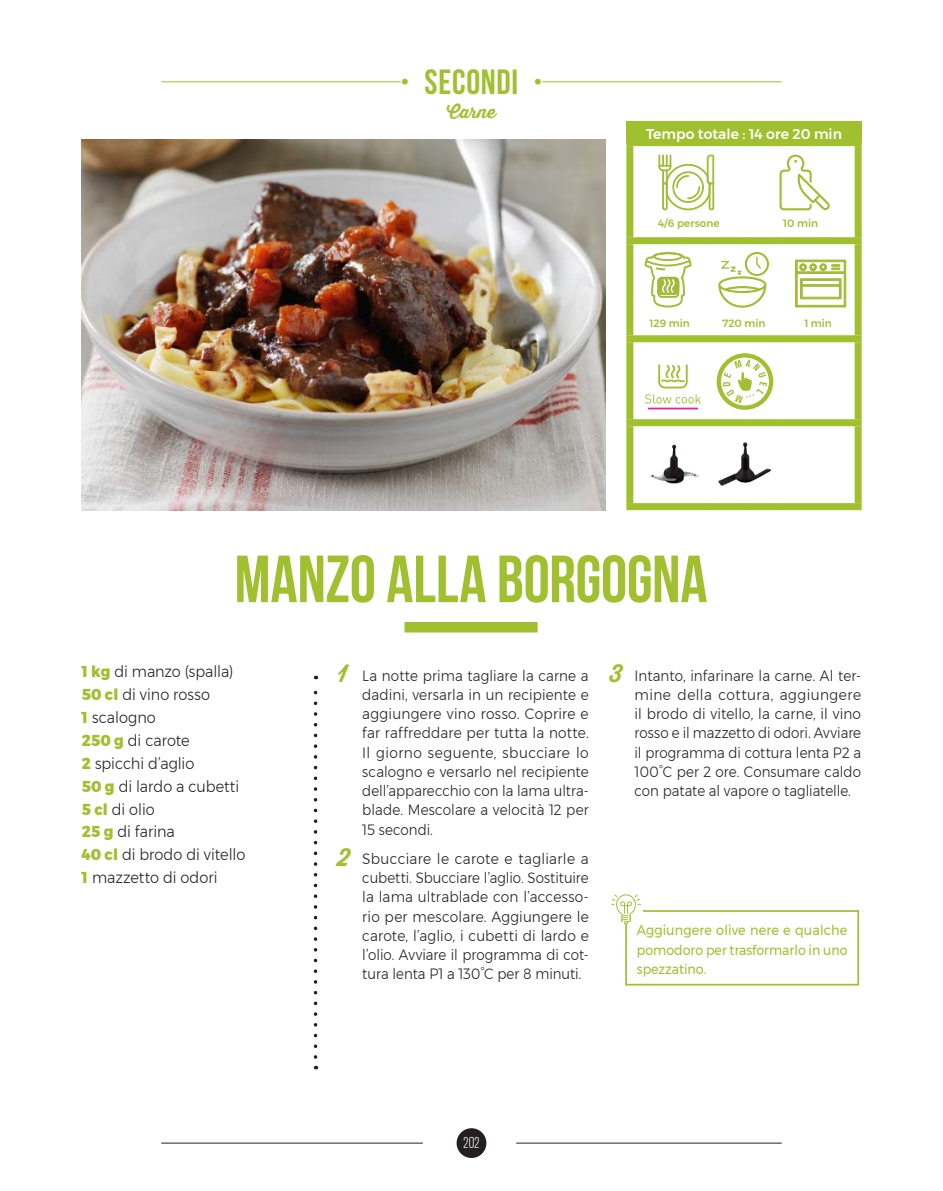
<style>
.page{position:relative;width:943px;height:1191px;background:#fff}
.page>*{position:absolute;margin:0;border:0;box-sizing:border-box;transform-origin:0 0}
.t1{font:700 66.5px "Bebas Neue";letter-spacing:-.005em;color:#a1c030}
.t2{font:700 35px "Bebas Neue";letter-spacing:.02em;color:#a1c030}
.t3{font:700 17.5px "Thirsty Soft";letter-spacing:.015em;color:#a1c030}
.t4{font:300 15.75px/22.9px "Montserrat";letter-spacing:-.005em;color:#231f20;scale:.92 1}
.t5{font:300 condensed 15.75px "Akzidenz Grotesk BE";color:#fff}
.t6{font:300 14.88px/19.2px "Montserrat";color:#231f20;text-align:justify;scale:.91 1}
.t7{font:300 14.88px/19.2px "Montserrat";color:#231f20;text-align:justify;scale:.93 1}
.t8{font:14px/19.2px "Montserrat";color:#a1c030;text-align:justify;scale:.92 1}
.t9{font:500 14px "Montserrat";color:#fff}
.t10{font:500 10.5px "Montserrat";color:#a1c030}
.s1{font-size:21px}
.s2{font-weight:800;color:#a1c030}
.s3{font-family:"Thirsty Soft";font-weight:700;font-size:24.5px;color:#a1c030}
</style>
<div class="page">
<div style="left:456px;top:1128px;width:30px;height:30px;background:#231f20;border-radius:50%"></div>
<hr style="left:161px;top:1142px;width:262px;height:1px;background:#231f20">
<hr style="left:516px;top:1142px;width:265px;height:1px;background:#231f20">
<svg style="left:314px;top:676px;width:3px;height:381px"></svg>
<svg style="left:658px;top:155px;width:56px;height:55px"></svg>
<svg style="left:644px;top:252px;width:48px;height:56px"></svg>
<svg style="left:779px;top:155px;width:51px;height:55px"></svg>
<div style="left:626px;top:146px;width:7px;height:91px;background:#a1c030"></div>
<div style="left:626px;top:139px;width:80px;height:7px;background:#a1c030"></div>
<div style="left:706px;top:139px;width:38px;height:7px;background:#a1c030"></div>
<div style="left:744px;top:139px;width:38px;height:7px;background:#a1c030"></div>
<div style="left:782px;top:139px;width:79px;height:7px;background:#a1c030"></div>
<div style="left:854px;top:146px;width:7px;height:91px;background:#a1c030"></div>
<div style="left:626px;top:244px;width:7px;height:91px;background:#a1c030"></div>
<div style="left:626px;top:237px;width:80px;height:7px;background:#a1c030"></div>
<div style="left:706px;top:237px;width:38px;height:7px;background:#a1c030"></div>
<div style="left:744px;top:237px;width:38px;height:7px;background:#a1c030"></div>
<div style="left:782px;top:237px;width:79px;height:7px;background:#a1c030"></div>
<div style="left:854px;top:244px;width:7px;height:91px;background:#a1c030"></div>
<div style="left:626px;top:342px;width:7px;height:77px;background:#a1c030"></div>
<div style="left:626px;top:335px;width:80px;height:7px;background:#a1c030"></div>
<div style="left:706px;top:335px;width:38px;height:7px;background:#a1c030"></div>
<div style="left:744px;top:335px;width:38px;height:7px;background:#a1c030"></div>
<div style="left:782px;top:335px;width:79px;height:7px;background:#a1c030"></div>
<div style="left:854px;top:342px;width:7px;height:77px;background:#a1c030"></div>
<div style="left:626px;top:426px;width:7px;height:77px;background:#a1c030"></div>
<div style="left:626px;top:419px;width:80px;height:7px;background:#a1c030"></div>
<div style="left:706px;top:419px;width:38px;height:7px;background:#a1c030"></div>
<div style="left:744px;top:419px;width:38px;height:7px;background:#a1c030"></div>
<div style="left:782px;top:419px;width:79px;height:7px;background:#a1c030"></div>
<div style="left:626px;top:503px;width:80px;height:7px;background:#a1c030"></div>
<div style="left:706px;top:503px;width:38px;height:7px;background:#a1c030"></div>
<div style="left:744px;top:503px;width:38px;height:7px;background:#a1c030"></div>
<div style="left:782px;top:503px;width:79px;height:7px;background:#a1c030"></div>
<div style="left:854px;top:426px;width:7px;height:77px;background:#a1c030"></div>
<svg style="left:718px;top:252px;width:51px;height:56px"></svg>
<svg style="left:795px;top:259px;width:51px;height:49px"></svg>
<img style="left:82px;top:139px;width:523px;height:371px">
<svg style="left:716px;top:353px;width:57px;height:57px"></svg>
<img style="left:718px;top:442px;width:53px;height:44px">
<svg style="left:658px;top:364px;width:29px;height:24px"></svg>
<svg style="left:645px;top:394px;width:56px;height:9px"></svg>
<hr style="left:648px;top:407px;width:50px;height:2px;background:#e42492">
<img style="left:650px;top:444px;width:49px;height:40px">
<div style="left:626px;top:122px;width:235px;height:21px;background:#a1c030"></div>
<div style="left:404px;top:622px;width:133px;height:10px;background:#a1c030"></div>
<div style="left:625px;top:910px;width:234px;height:75px;border:2px solid #a1c030"></div>
<div style="left:609px;top:891px;width:34px;height:32px;background:#fff"></div>
<svg style="left:611px;top:894px;width:30px;height:30px"></svg>
<hr style="left:161px;top:81px;width:620px;height:1px;background:#a1c030">
<div style="left:401px;top:69px;width:8px;height:26px;background:#fff"></div>
<div style="left:409px;top:74px;width:125px;height:26px;background:#fff"></div>
<div style="left:534px;top:69px;width:8px;height:26px;background:#fff"></div>
<h2 class="t2" style="left:401px;top:63px;width:143px"><span class="s1">•</span> SECONDI <span class="s1">•</span></h2>
<p class="t3" style="left:447px;top:99px;width:51px">Carne</p>
<p class="t9" style="left:646px;top:123px;width:197px">Tempo totale : 14 ore 20 min</p>
<p class="t10" style="left:658px;top:215px;width:63px">4/6 persone</p>
<p class="t10" style="left:783px;top:215px;width:36px">10 min</p>
<p class="t10" style="left:649px;top:314px;width:42px">129 min</p>
<p class="t10" style="left:722px;top:314px;width:45px">720 min</p>
<p class="t10" style="left:804px;top:314px;width:29px">1 min</p>
<h1 class="t1" style="left:234px;top:542px;width:474px">MANZO ALLA BORGOGNA</h1>
<p class="t4" style="left:82px;top:660px;width:179px"><span class="s2">1 kg</span> di manzo (spalla)<br><span class="s2">50 cl</span> di vino rosso<br><span class="s2">1</span> scalogno<br><span class="s2">250 g</span> di carote<br><span class="s2">2</span> spicchi d’aglio<br><span class="s2">50 g</span> di lardo a cubetti<br><span class="s2">5 cl</span> di olio<br><span class="s2">25 g</span> di farina<br><span class="s2">40 cl</span> di brodo di vitello<br><span class="s2">1</span> mazzetto di odori</p>
<p class="t6" style="left:362px;top:665px;width:250px;text-indent:-25px"><span class="s3">1</span> La notte prima tagliare la carne a dadini, versarla in un recipiente e aggiungere vino rosso. Coprire e far raffreddare per tutta la notte.<br>Il giorno seguente, sbucciare lo scalogno e versarlo nel recipiente dell’apparecchio con la lama ultra&shy;blade. Mescolare a velocità 12 per 15 secondi.</p>
<p class="t7" style="left:362px;top:848px;width:245px;text-indent:-25px"><span class="s3">2</span> Sbucciare le carote e tagliarle a cubetti. Sbucciare l’aglio. Sostituire la lama ultrablade con l’accesso&shy;rio per mescolare. Aggiungere le carote, l’aglio, i cubetti di lardo e l’olio. Avviare il programma di cot&shy;tura lenta P1 a 130°C per 8 minuti.</p>
<p class="t6" style="left:634px;top:665px;width:250px;text-indent:-25px"><span class="s3">3</span> Intanto, infarinare la carne. Al ter&shy;mine della cottura, aggiungere il brodo di vitello, la carne, il vino rosso e il mazzetto di odori. Avviare il programma di cottura lenta P2 a 100°C per 2 ore. Consumare caldo con patate al vapore o tagliatelle.</p>
<p class="t8" style="left:637px;top:920px;width:230px">Aggiungere olive nere e qualche pomodoro per trasformarlo in uno spezzatino.</p>
<p class="t5" style="left:463px;top:1134px;width:18px">202</p>
</div>
